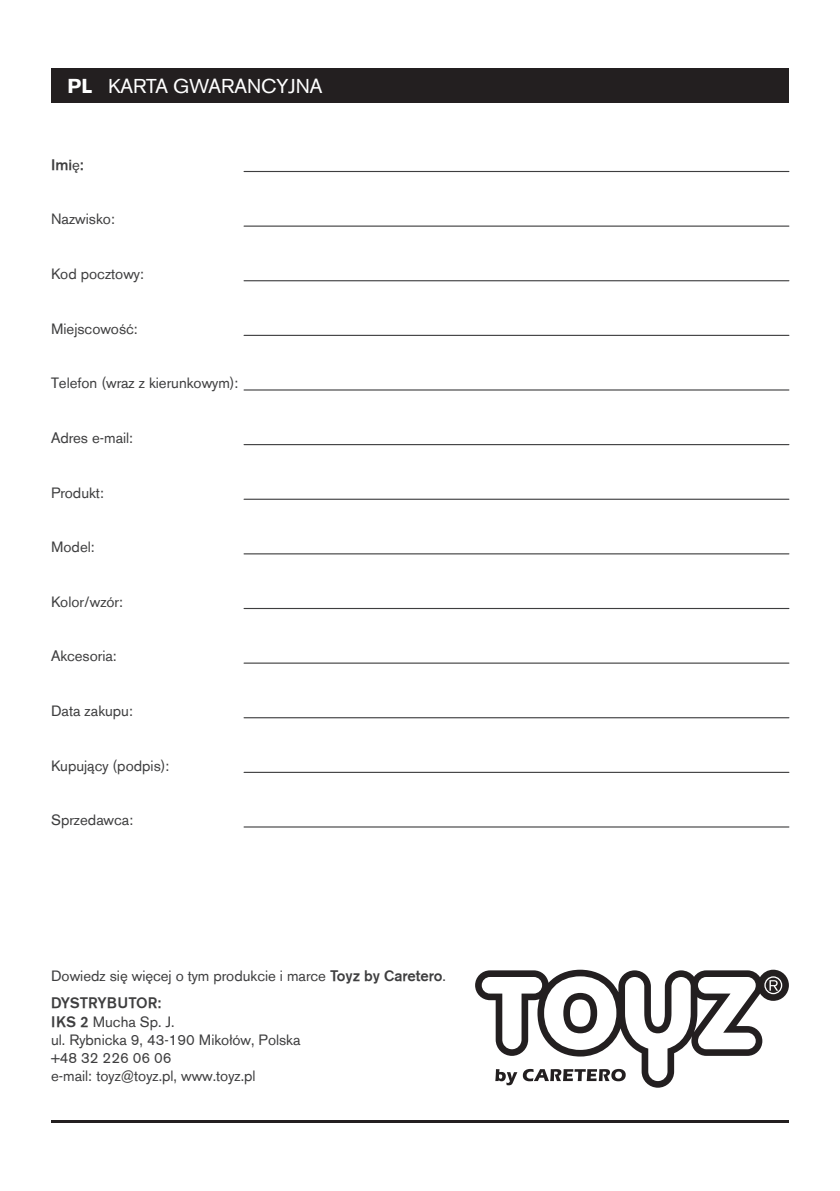
<style>
.page{position:relative;width:840px;height:1191px;background:#fff}
.page>*{position:absolute;margin:0;border:0;box-sizing:border-box;transform-origin:0 0}
.t1{font:20px "Volvo Sans";color:#fff}
.t2{font:14.8px/18.2px "Volvo Sans";color:#3e3e3f}
.t3{font:500 14.8px "Volvo Sans";color:#3e3e3f}
.s1{font-weight:700}
.s2{font-weight:400}
.s3{font-weight:500}
</style>
<div class="page">
<hr style="left:244px;top:772px;width:544px;height:1px;background:#3e3e3f">
<hr style="left:244px;top:717px;width:544px;height:1px;background:#3e3e3f">
<hr style="left:244px;top:826px;width:544px;height:1px;background:#3e3e3f">
<hr style="left:244px;top:662px;width:544px;height:1px;background:#3e3e3f">
<hr style="left:244px;top:608px;width:544px;height:1px;background:#3e3e3f">
<hr style="left:244px;top:553px;width:544px;height:1px;background:#3e3e3f">
<hr style="left:244px;top:498px;width:544px;height:2px;background:#3e3e3f">
<hr style="left:244px;top:444px;width:544px;height:1px;background:#3e3e3f">
<hr style="left:244px;top:389px;width:544px;height:1px;background:#3e3e3f">
<hr style="left:244px;top:335px;width:544px;height:1px;background:#3e3e3f">
<hr style="left:244px;top:280px;width:544px;height:1px;background:#3e3e3f">
<hr style="left:244px;top:225px;width:544px;height:2px;background:#3e3e3f">
<hr style="left:244px;top:171px;width:544px;height:1px;background:#3e3e3f">
<hr style="left:51px;top:1120px;width:737px;height:3px;background:#231f20">
<div style="left:51px;top:68px;width:737px;height:34px;background:#231f20"></div>
<svg style="left:475px;top:969px;width:313px;height:118px"></svg>
<h1 class="t1" style="left:67px;top:74px;width:256px"><span class="s1">PL</span> KARTA GWARANCYJNA</h1>
<p class="t3" style="left:51px;top:156px;width:34px">Imi<span class="s2">ę</span>:</p>
<p class="t2" style="left:51px;top:210px;width:65px">Nazwisko:</p>
<p class="t2" style="left:51px;top:265px;width:94px">Kod pocztowy:</p>
<p class="t2" style="left:51px;top:319px;width:88px">Miejscowość:</p>
<p class="t2" style="left:51px;top:374px;width:189px">Telefon (wraz z kierunkowym):</p>
<p class="t2" style="left:51px;top:428px;width:84px">Adres e-mail:</p>
<p class="t2" style="left:51px;top:483px;width:54px">Produkt:</p>
<p class="t2" style="left:51px;top:538px;width:45px">Model:</p>
<p class="t2" style="left:51px;top:592px;width:74px">Kolor/wzór:</p>
<p class="t2" style="left:51px;top:647px;width:67px">Akcesoria:</p>
<p class="t2" style="left:51px;top:701px;width:83px">Data zakupu:</p>
<p class="t2" style="left:51px;top:756px;width:120px">Kupujący (podpis):</p>
<p class="t2" style="left:51px;top:811px;width:84px">Sprzedawca:</p>
<p class="t2" style="left:51px;top:962px;width:396px;line-height:27.2px">Dowiedz się więcej o tym produkcie i marce <span class="s3">Toyz by Caretero</span>.<br><span class="s3">DYSTRYBUTOR:</span></p>
<p class="t2" style="left:51px;top:1012px;width:251px"><span class="s3">IKS 2</span> Mucha Sp. J.<br>ul. Rybnicka 9, 43-190 Mikołów, Polska +48 32 226 06 06<br>e-mail: toyz@toyz.pl, www.toyz.pl</p>
</div>
